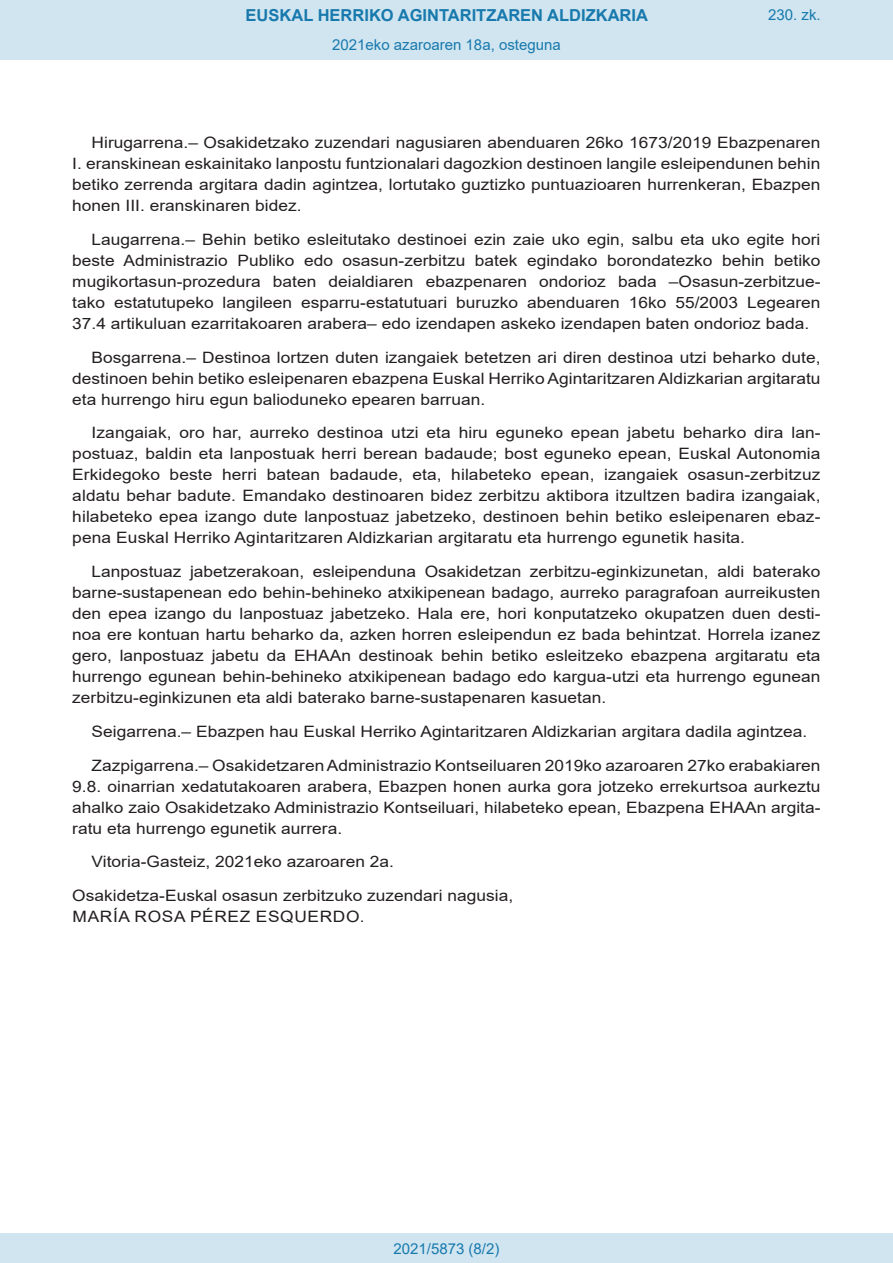
<style>
.page{position:relative;width:893px;height:1263px;background:#fff}
.page>*{position:absolute;margin:0;border:0;box-sizing:border-box;transform-origin:0 0}
.t1{font:700 16.5px "Arial";color:#1879ad}
.BOPVDetalle{font:15.6px/21px "Arial";color:#231f20;text-align:justify;scale:1.11 1}
.BOPVFirmaPuesto{font:15.6px "Arial";color:#231f20;scale:1.11 1}
.BOPVFirmaLugFec{font:15.6px "Arial";color:#231f20;scale:1.11 1}
.BOPVFirmaNombre{font:15.6px "Arial";letter-spacing:.035em;color:#231f20;scale:1.11 1}
.Paginacion_Centro{font:15px "Arial";color:#1879ad}
</style>
<div class="page">
<div style="left:0;top:0;width:893px;height:60px;background:#d0e5f0"></div>
<div style="left:0;top:1233px;width:893px;height:30px;background:#d0e5f0"></div>
<p class="t1" style="left:246px;top:3px;width:404px">EUSKAL HERRIKO AGINTARITZAREN ALDIZKARIA</p>
<p class="Paginacion_Centro" style="left:332px;top:35px;width:230px">2021eko azaroaren 18a, osteguna</p>
<p class="Paginacion_Centro" style="left:768px;top:5px;width:54px">230. zk.</p>
<p class="BOPVDetalle" style="left:72px;top:132px;width:676px;text-indent:19px">Hirugarrena.– Osakidetzako zuzendari nagusiaren abenduaren 26ko 1673/2019 Ebazpenaren I. eranskinean eskainitako lanpostu funtzionalari dagozkion destinoen langile esleipendunen behin betiko zerrenda argitara dadin agintzea, lortutako guztizko puntuazioaren hurrenkeran, Ebazpen honen III. eranskinaren bidez.</p>
<p class="BOPVDetalle" style="left:72px;top:229px;width:676px;text-indent:19px">Laugarrena.– Behin betiko esleitutako destinoei ezin zaie uko egin, salbu eta uko egite hori beste Administrazio Publiko edo osasun-zerbitzu batek egindako borondatezko behin betiko mugikortasun-prozedura baten deialdiaren ebazpenaren ondorioz bada –Osasun-zerbitzue&shy;tako estatutupeko langileen esparru-estatutuari buruzko abenduaren 16ko 55/2003 Legearen 37.4 artikuluan ezarritakoaren arabera– edo izendapen askeko izendapen baten ondorioz bada.</p>
<p class="BOPVDetalle" style="left:72px;top:347px;width:676px;text-indent:19px">Bosgarrena.– Destinoa lortzen duten izangaiek betetzen ari diren destinoa utzi beharko dute, destinoen behin betiko esleipenaren ebazpena Euskal Herriko Agintaritzaren Aldizkarian argitaratu eta hurrengo hiru egun balioduneko epearen barruan.</p>
<p class="BOPVDetalle" style="left:72px;top:422px;width:676px;text-indent:19px">Izangaiak, oro har, aurreko destinoa utzi eta hiru eguneko epean jabetu beharko dira lan&shy;postuaz, baldin eta lanpostuak herri berean badaude; bost eguneko epean, Euskal Autonomia Erkidegoko beste herri batean badaude, eta, hilabeteko epean, izangaiek osasun-zerbitzuz aldatu behar badute. Emandako destinoaren bidez zerbitzu aktibora itzultzen badira izangaiak, hilabeteko epea izango dute lanpostuaz jabetzeko, destinoen behin betiko esleipenaren ebaz&shy;pena Euskal Herriko Agintaritzaren Aldizkarian argitaratu eta hurrengo egunetik hasita.</p>
<p class="BOPVDetalle" style="left:72px;top:561px;width:676px;text-indent:19px">Lanpostuaz jabetzerakoan, esleipenduna Osakidetzan zerbitzu-eginkizunetan, aldi baterako barne-sustapenean edo behin-behineko atxikipenean badago, aurreko paragrafoan aurreikusten den epea izango du lanpostuaz jabetzeko. Hala ere, hori konputatzeko okupatzen duen desti&shy;noa ere kontuan hartu beharko da, azken horren esleipendun ez bada behintzat. Horrela izanez gero, lanpostuaz jabetu da EHAAn destinoak behin betiko esleitzeko ebazpena argitaratu eta hurrengo egunean behin-behineko atxikipenean badago edo kargua-utzi eta hurrengo egunean zerbitzu-eginkizunen eta aldi baterako barne-sustapenaren kasuetan.</p>
<p class="BOPVDetalle" style="left:92px;top:721px;width:646px">Seigarrena.– Ebazpen hau Euskal Herriko Agintaritzaren Aldizkarian argitara dadila agintzea.</p>
<p class="BOPVDetalle" style="left:72px;top:755px;width:676px;text-indent:19px">Zazpigarrena.– Osakidetzaren Administrazio Kontseiluaren 2019ko azaroaren 27ko erabakiaren 9.8. oinarrian xedatutakoaren arabera, Ebazpen honen aurka gora jotzeko errekurtsoa aurkeztu ahalko zaio Osakidetzako Administrazio Kontseiluari, hilabeteko epean, Ebazpena EHAAn argita&shy;ratu eta hurrengo egunetik aurrera.</p>
<p class="BOPVFirmaLugFec" style="left:92px;top:851px;width:274px">Vitoria-Gasteiz, 2021eko azaroaren 2a.</p>
<p class="BOPVFirmaPuesto" style="left:72px;top:885px;width:399px">Osakidetza-Euskal osasun zerbitzuko zuzendari nagusia,</p>
<p class="BOPVFirmaNombre" style="left:73px;top:906px;width:265px">MARÍA ROSA PÉREZ ESQUERDO.</p>
<p class="Paginacion_Centro" style="left:393px;top:1238px;width:107px">2021/5873 (8/2)</p>
</div>
